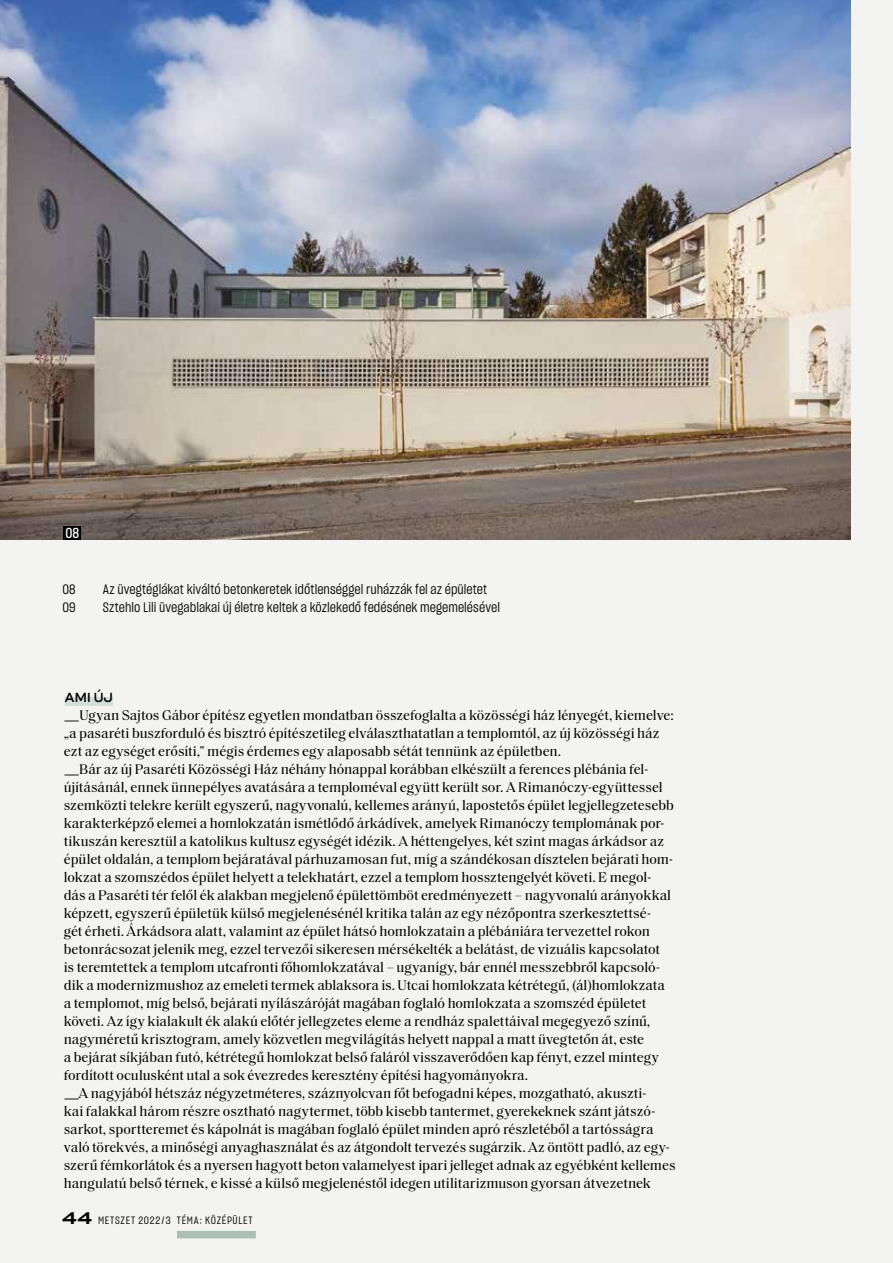
<style>
.page{position:relative;width:893px;height:1263px;background:#f3f4f1}
.page>*{position:absolute;margin:0;border:0;box-sizing:border-box;transform-origin:0 0}
.t1{font:14.25px/18px "Saol Text";letter-spacing:-.005em;color:#000}
.t2{font:14.25px "Sharp Grotesk Medium 15";color:#fff}
.t3{font:13.5px "Sharp Grotesk Book 15";letter-spacing:.005em;color:#000}
.t4{font:700 13.5px "Mid Century Sans Sm";color:#000}
.t5{font:10.5px "Sharp Grotesk Book 15";letter-spacing:.065em;color:#000}
.s1{font-family:"Mid Century Sans"}
.s2{font-family:"Sharp Grotesk Medium 25";font-size:16.5px}
</style>
<div class="page">
<div style="left:65px;top:697px;width:48px;height:9px;background:#d3dddb"></div>
<img style="left:0;top:0;width:850px;height:540px">
<div style="left:64px;top:526px;width:17px;height:14px;background:#000"></div>
<div style="left:177px;top:1231px;width:79px;height:7px;background:#acbfb6"></div>
<p class="t2" style="left:65px;top:523px;width:15px">08</p>
<p class="t3" style="left:62px;top:580px;width:15px">08</p>
<p class="t3" style="left:103px;top:580px;width:386px">Az üvegtéglákat kiváltó betonkeretek időtlenséggel ruházzák fel az épületet</p>
<p class="t3" style="left:62px;top:598px;width:15px">09</p>
<p class="t3" style="left:103px;top:598px;width:399px">Sztehlo Lili üvegablakai új életre keltek a közlekedő fedésének megemelésével</p>
<p class="t4" style="left:65px;top:689px;width:50px">AMI ÚJ</p>
<p class="t1" style="left:64px;top:705px;width:613px"><span class="s1">—</span>Ugyan Sajtos Gábor építész egyetlen mondatban összefoglalta a közösségi ház lényegét, kiemelve: „a pasaréti buszforduló és bisztró építészetileg elválaszthatatlan a templomtól, az új közösségi ház ezt az egységet erősíti,” mégis érdemes egy alaposabb sétát tennünk az épületben.<br><span class="s1">—</span>Bár az új Pasaréti Közösségi Ház néhány hónappal korábban elkészült a ferences plébánia fel&shy;újításánál, ennek ünnepélyes avatására a temploméval együtt került sor. A Rimanóczy-együttessel szemközti telekre került egyszerű, nagyvonalú, kellemes arányú, lapostetős épület legjellegzetesebb karakterképző elemei a homlokzatán ismétlődő árkádívek, amelyek Rimanóczy templomának por&shy;tikuszán keresztül a katolikus kultusz egységét idézik. A héttengelyes, két szint magas árkádsor az épület oldalán, a templom bejáratával párhuzamosan fut, míg a szándékosan dísztelen bejárati hom&shy;lokzat a szomszédos épület helyett a telekhatárt, ezzel a templom hossztengelyét követi. E megol&shy;dás a Pasaréti tér felől ék alakban megjelenő épülettömböt eredményezett – nagyvonalú arányokkal képzett, egyszerű épületük külső megjelenésénél kritika talán az egy nézőpontra szerkesztettsé-<br>gét érheti. Árkádsora alatt, valamint az épület hátsó homlokzatain a plébániára tervezettel rokon betonrácsozat jelenik meg, ezzel tervezői sikeresen mérsékelték a belátást, de vizuális kapcsolatot<br>is teremtettek a templom utcafronti főhomlokzatával – ugyanígy, bár ennél messzebbről kapcsoló&shy;dik a modernizmushoz az emeleti termek ablaksora is. Utcai homlokzata kétrétegű, (ál)homlokzata a templomot, míg belső, bejárati nyílászáróját magában foglaló homlokzata a szomszéd épületet követi. Az így kialakult ék alakú előtér jellegzetes eleme a rendház spalettáival megegyező színű, nagyméretű krisztogram, amely közvetlen megvilágítás helyett nappal a matt üvegtetőn át, este<br>a bejárat síkjában futó, kétrétegű homlokzat belső faláról visszaverődően kap fényt, ezzel mintegy fordított oculusként utal a sok évezredes keresztény építési hagyományokra.<br><span class="s1">—</span>A nagyjából hétszáz négyzetméteres, száznyolcvan főt befogadni képes, mozgatható, akuszti-<br>kai falakkal három részre osztható nagytermet, több kisebb tantermet, gyerekeknek szánt játszó&shy;sarkot, sportteremet és kápolnát is magában foglaló épület minden apró részletéből a tartósságra való törekvés, a minőségi anyaghasználat és az átgondolt tervezés sugárzik. Az öntött padló, az egy&shy;szerű fémkorlátok és a nyersen hagyott beton valamelyest ipari jelleget adnak az egyébként kellemes hangulatú belső térnek, e kissé a külső megjelenéstől idegen utilitarizmuson gyorsan átvezetnek</p>
<p class="t5" style="left:62px;top:1213px;width:192px"><span class="s2">44</span> METSZET 2022/3 TÉMA: KÖZÉPÜLET</p>
</div>
